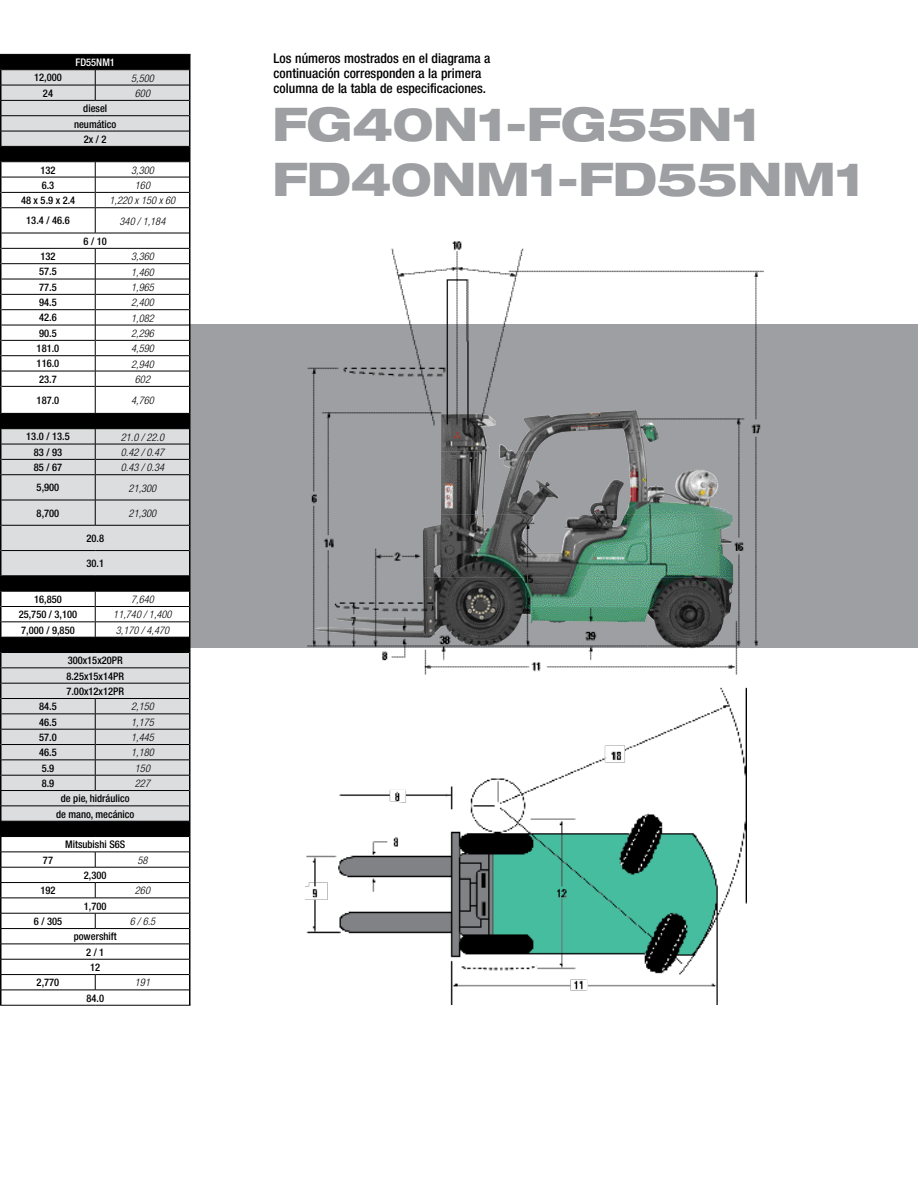
<style>
.page{position:relative;width:918px;height:1188px;background:#fff}
.page>*{position:absolute;margin:0;border:0;box-sizing:border-box;transform-origin:0 0}
.t1{font:800 expanded 46.5px/55.8px "Helvetica Neue";letter-spacing:-.02em;color:#9d9fa2}
.t2{font:500 condensed 13.5px/15px "Helvetica Neue";color:#000}
.t3{font:500 condensed 10.5px/15.3px "Helvetica Neue";color:#000;text-align:center}
.t4{font:italic 300 condensed 10.5px "Helvetica Neue";color:#000}
.t5{font:500 condensed 10.5px "Helvetica Neue";color:#fff}
</style>
<div class="page">
<div style="left:0;top:324px;width:918px;height:324px;background:#9d9fa2"></div>
<img style="left:307px;top:241px;width:457px;height:416px">
<img style="left:305px;top:657px;width:441px;height:347px">
<svg style="left:2px;top:929px;width:187px;height:76px"></svg>
<svg style="left:2px;top:851px;width:187px;height:77px"></svg>
<svg style="left:2px;top:526px;width:187px;height:310px;background:#bcbdbe"></svg>
<svg style="left:95px;top:853px;width:1px;height:14px"></svg>
<svg style="left:95px;top:883px;width:1px;height:15px"></svg>
<svg style="left:95px;top:914px;width:1px;height:14px"></svg>
<svg style="left:95px;top:975px;width:1px;height:15px"></svg>
<hr style="left:2px;top:550px;width:93px;height:1px;background:#000">
<hr style="left:95px;top:550px;width:94px;height:1px;background:#000">
<hr style="left:2px;top:576px;width:93px;height:1px;background:#000">
<hr style="left:95px;top:576px;width:94px;height:1px;background:#000">
<hr style="left:2px;top:591px;width:93px;height:1px;background:#000">
<hr style="left:96px;top:591px;width:93px;height:1px;background:#000">
<hr style="left:2px;top:606px;width:93px;height:1px;background:#000">
<hr style="left:96px;top:606px;width:93px;height:1px;background:#000">
<hr style="left:2px;top:622px;width:93px;height:1px;background:#000">
<hr style="left:96px;top:622px;width:93px;height:1px;background:#000">
<hr style="left:2px;top:637px;width:93px;height:1px;background:#000">
<hr style="left:96px;top:637px;width:93px;height:1px;background:#000">
<hr style="left:2px;top:652px;width:93px;height:1px;background:#000">
<hr style="left:95px;top:652px;width:94px;height:1px;background:#000">
<hr style="left:2px;top:668px;width:93px;height:1px;background:#000">
<hr style="left:95px;top:668px;width:94px;height:1px;background:#000">
<hr style="left:2px;top:683px;width:93px;height:1px;background:#000">
<hr style="left:95px;top:683px;width:94px;height:1px;background:#000">
<hr style="left:2px;top:698px;width:93px;height:1px;background:#000">
<hr style="left:95px;top:698px;width:94px;height:1px;background:#000">
<hr style="left:2px;top:714px;width:93px;height:1px;background:#000">
<hr style="left:96px;top:714px;width:93px;height:1px;background:#000">
<hr style="left:2px;top:729px;width:93px;height:1px;background:#000">
<hr style="left:96px;top:729px;width:93px;height:1px;background:#000">
<hr style="left:2px;top:744px;width:93px;height:1px;background:#000">
<hr style="left:96px;top:744px;width:93px;height:1px;background:#000">
<hr style="left:2px;top:760px;width:93px;height:1px;background:#000">
<hr style="left:96px;top:760px;width:93px;height:1px;background:#000">
<hr style="left:2px;top:775px;width:93px;height:1px;background:#000">
<hr style="left:96px;top:775px;width:93px;height:1px;background:#000">
<hr style="left:1px;top:790px;width:94px;height:1px;background:#000">
<hr style="left:95px;top:790px;width:94px;height:1px;background:#000">
<hr style="left:1px;top:806px;width:94px;height:1px;background:#000">
<hr style="left:95px;top:806px;width:94px;height:1px;background:#000">
<hr style="left:1px;top:821px;width:94px;height:1px;background:#000">
<hr style="left:95px;top:821px;width:94px;height:1px;background:#000">
<hr style="left:1px;top:836px;width:94px;height:1px;background:#000">
<hr style="left:95px;top:836px;width:94px;height:1px;background:#000">
<hr style="left:1px;top:852px;width:94px;height:1px;background:#000">
<hr style="left:95px;top:852px;width:94px;height:1px;background:#000">
<hr style="left:1px;top:867px;width:94px;height:1px;background:#000">
<hr style="left:95px;top:867px;width:94px;height:1px;background:#000">
<hr style="left:1px;top:882px;width:94px;height:1px;background:#000">
<hr style="left:95px;top:882px;width:94px;height:1px;background:#000">
<hr style="left:1px;top:898px;width:94px;height:1px;background:#000">
<hr style="left:95px;top:898px;width:94px;height:1px;background:#000">
<hr style="left:1px;top:913px;width:94px;height:1px;background:#000">
<hr style="left:95px;top:913px;width:94px;height:1px;background:#000">
<hr style="left:1px;top:928px;width:94px;height:1px;background:#000">
<hr style="left:95px;top:928px;width:94px;height:1px;background:#000">
<hr style="left:1px;top:944px;width:94px;height:1px;background:#000">
<hr style="left:95px;top:944px;width:94px;height:1px;background:#000">
<hr style="left:1px;top:959px;width:94px;height:1px;background:#000">
<hr style="left:95px;top:959px;width:94px;height:1px;background:#000">
<hr style="left:1px;top:974px;width:94px;height:1px;background:#000">
<hr style="left:95px;top:974px;width:94px;height:1px;background:#000">
<hr style="left:1px;top:990px;width:94px;height:1px;background:#000">
<hr style="left:95px;top:990px;width:94px;height:1px;background:#000">
<hr style="left:1px;top:1005px;width:94px;height:1px;background:#000">
<hr style="left:95px;top:1005px;width:96px;height:1px;background:#000">
<hr style="left:0;top:525px;width:2px;height:26px;background:#000">
<hr style="left:189px;top:525px;width:2px;height:26px;background:#000">
<hr style="left:0;top:551px;width:2px;height:25px;background:#000">
<hr style="left:189px;top:551px;width:2px;height:25px;background:#000">
<svg style="left:0;top:576px;width:2px;height:430px"></svg>
<svg style="left:189px;top:576px;width:2px;height:429px"></svg>
<svg style="left:0;top:54px;width:191px;height:472px"></svg>
<svg style="left:95px;top:577px;width:1px;height:75px"></svg>
<svg style="left:95px;top:699px;width:1px;height:91px"></svg>
<svg style="left:95px;top:822px;width:1px;height:14px"></svg>
<p class="t5" style="left:76px;top:56px;width:41px">FD55NM1</p>
<p class="t3" style="left:34px;top:70px;width:29px">12,000</p>
<p class="t4" style="left:131px;top:72px;width:24px">5,500</p>
<p class="t3" style="left:43px;top:85px;width:12px">24</p>
<p class="t4" style="left:135px;top:87px;width:17px">600</p>
<p class="t3" style="left:74px;top:101px;width:44px">diesel neumático<br>2x / 2</p>
<p class="t3" style="left:40px;top:162px;width:17px">132</p>
<p class="t4" style="left:131px;top:164px;width:24px">3,300</p>
<p class="t3" style="left:42px;top:177px;width:14px">6.3</p>
<p class="t4" style="left:135px;top:179px;width:17px">160</p>
<p class="t3" style="left:21px;top:193px;width:56px">48 x 5.9 x 2.4</p>
<p class="t4" style="left:109px;top:195px;width:67px">1,220 x 150 x 60</p>
<p class="t3" style="left:26px;top:213px;width:45px">13.4 / 46.6</p>
<p class="t4" style="left:120px;top:215px;width:47px">340 / 1,184</p>
<p class="t3" style="left:84px;top:233px;width:25px">6 / 10</p>
<p class="t3" style="left:40px;top:249px;width:17px">132</p>
<p class="t4" style="left:131px;top:250px;width:24px">3,360</p>
<p class="t3" style="left:39px;top:264px;width:19px">57.5</p>
<p class="t4" style="left:131px;top:266px;width:24px">1,460</p>
<p class="t3" style="left:39px;top:279px;width:19px">77.5</p>
<p class="t4" style="left:131px;top:281px;width:24px">1,965</p>
<p class="t3" style="left:39px;top:295px;width:19px">94.5</p>
<p class="t4" style="left:131px;top:296px;width:24px">2,400</p>
<p class="t3" style="left:39px;top:310px;width:19px">42.6</p>
<p class="t4" style="left:131px;top:312px;width:24px">1,082</p>
<p class="t3" style="left:39px;top:325px;width:19px">90.5</p>
<p class="t4" style="left:131px;top:327px;width:24px">2,296</p>
<p class="t3" style="left:37px;top:341px;width:24px">181.0</p>
<p class="t4" style="left:131px;top:342px;width:24px">4,590</p>
<p class="t3" style="left:37px;top:356px;width:24px">116.0</p>
<p class="t4" style="left:131px;top:358px;width:24px">2,940</p>
<p class="t3" style="left:39px;top:371px;width:19px">23.7</p>
<p class="t4" style="left:135px;top:373px;width:17px">602</p>
<p class="t3" style="left:37px;top:392px;width:24px">187.0</p>
<p class="t4" style="left:131px;top:394px;width:24px">4,760</p>
<p class="t3" style="left:26px;top:429px;width:45px">13.0 / 13.5</p>
<p class="t4" style="left:121px;top:431px;width:45px">21.0 / 22.0</p>
<p class="t3" style="left:34px;top:444px;width:30px">83 / 93</p>
<p class="t4" style="left:121px;top:446px;width:45px">0.42 / 0.47</p>
<p class="t3" style="left:34px;top:460px;width:30px">85 / 67</p>
<p class="t4" style="left:121px;top:461px;width:45px">0.43 / 0.34</p>
<p class="t3" style="left:37px;top:480px;width:24px">5,900</p>
<p class="t4" style="left:129px;top:482px;width:29px">21,300</p>
<p class="t3" style="left:37px;top:505px;width:24px">8,700</p>
<p class="t4" style="left:129px;top:507px;width:29px">21,300</p>
<p class="t3" style="left:86px;top:531px;width:19px">20.8</p>
<p class="t3" style="left:86px;top:556px;width:19px">30.1</p>
<p class="t3" style="left:34px;top:591px;width:29px">16,850</p>
<p class="t4" style="left:131px;top:593px;width:24px">7,640</p>
<p class="t3" style="left:19px;top:607px;width:60px">25,750 / 3,100</p>
<p class="t4" style="left:113px;top:609px;width:60px">11,740 / 1,400</p>
<p class="t3" style="left:21px;top:622px;width:55px">7,000 / 9,850</p>
<p class="t4" style="left:116px;top:624px;width:55px">3,170 / 4,470</p>
<p class="t3" style="left:66px;top:653px;width:59px;text-align:justify">300x15x20PR 8.25x15x14PR 7.00x12x12PR</p>
<p class="t3" style="left:39px;top:699px;width:19px">84.5</p>
<p class="t4" style="left:131px;top:701px;width:24px">2,150</p>
<p class="t3" style="left:39px;top:714px;width:19px">46.5</p>
<p class="t4" style="left:131px;top:716px;width:24px">1,175</p>
<p class="t3" style="left:39px;top:729px;width:19px">57.0</p>
<p class="t4" style="left:131px;top:731px;width:24px">1,445</p>
<p class="t3" style="left:39px;top:745px;width:19px">46.5</p>
<p class="t4" style="left:131px;top:747px;width:24px">1,180</p>
<p class="t3" style="left:42px;top:760px;width:14px">5.9</p>
<p class="t4" style="left:135px;top:762px;width:17px">150</p>
<p class="t3" style="left:42px;top:775px;width:14px">8.9</p>
<p class="t4" style="left:135px;top:777px;width:17px">227</p>
<p class="t3" style="left:56px;top:791px;width:80px">de pie, hidráulico de mano, mecánico</p>
<p class="t3" style="left:65px;top:837px;width:62px">Mitsubishi S6S</p>
<p class="t3" style="left:43px;top:852px;width:12px">77</p>
<p class="t4" style="left:137px;top:854px;width:12px">58</p>
<p class="t3" style="left:84px;top:867px;width:24px">2,300</p>
<p class="t3" style="left:40px;top:883px;width:17px">192</p>
<p class="t4" style="left:135px;top:885px;width:17px">260</p>
<p class="t3" style="left:84px;top:898px;width:24px">1,700</p>
<p class="t3" style="left:34px;top:913px;width:30px">6 / 305</p>
<p class="t4" style="left:130px;top:915px;width:27px">6 / 6.5</p>
<p class="t3" style="left:74px;top:929px;width:44px">powershift<br>2 / 1<br>12</p>
<p class="t3" style="left:37px;top:975px;width:24px">2,770</p>
<p class="t4" style="left:135px;top:977px;width:17px">191</p>
<p class="t3" style="left:86px;top:990px;width:19px">84.0</p>
<p class="t2" style="left:274px;top:51px;width:218px">Los números mostrados en el diagrama a continuación corresponden a la primera columna de la tabla de especificaciones.</p>
<h1 class="t1" style="left:272px;top:95px;width:593px">FG40N1-FG55N1<br>FD40NM1-FD55NM1</h1>
</div>
